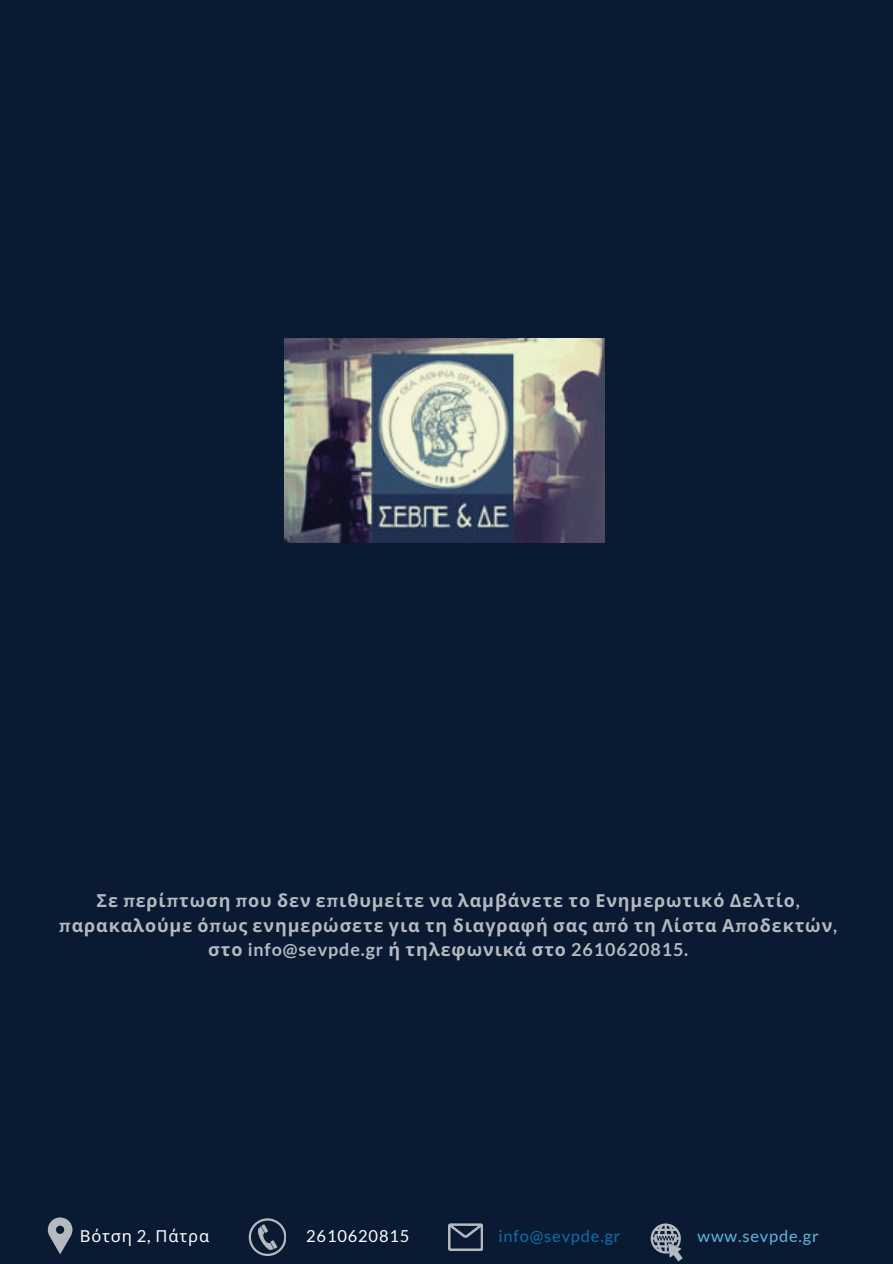
<style>
.page{position:relative;width:893px;height:1264px;background:#fff}
.page>*{position:absolute;margin:0;border:0;box-sizing:border-box;transform-origin:0 0}
.t1{font:700 18px/24.8px "Noto Sans";letter-spacing:.05em;color:#b5bac1;text-align:center}
.t2{font:16.5px "Lato";letter-spacing:.05em;color:#0a71a9}
.t3{font:16.5px "Lato";letter-spacing:.05em;color:#5eb9da}
.t4{font:16.5px "Noto Sans";letter-spacing:.05em;color:#fff}
.t5{font:16.5px "Lato";letter-spacing:.05em;color:#fff}
.s1{font-family:"Lato"}
</style>
<div class="page">
<div style="left:0;top:0;width:892px;height:1263px;background:#0a1a32"></div>
<svg style="left:249px;top:1218px;width:37px;height:37px"></svg>
<svg style="left:448px;top:1223px;width:35px;height:27px"></svg>
<svg style="left:650px;top:1223px;width:32px;height:38px"></svg>
<svg style="left:48px;top:1217px;width:24px;height:37px"></svg>
<img style="left:284px;top:338px;width:320px;height:204px">
<h1 class="t1" style="left:59px;top:887px;width:779px">Σε <span class="s1">π</span>ερί<span class="s1">π</span>τωση <span class="s1">π</span>ου δεν ε<span class="s1">π</span>ιθυμείτε να λαμβάνετε το Ενημερωτικό Δελτίο<span class="s1">, π</span>αρακαλούμε ό<span class="s1">π</span>ως ενημερώσετε για τη διαγραφή σας α<span class="s1">π</span>ό τη Λίστα Α<span class="s1">π</span>οδεκτών<span class="s1">, </span>στο <span class="s1">info@sevpde.gr</span> ή τηλεφωνικά στο <span class="s1">2610620815.</span></h1>
<p class="t4" style="left:80px;top:1224px;width:131px">Βότση <span class="s1">2,</span> Πάτρα</p>
<p class="t5" style="left:306px;top:1225px;width:105px">2610620815</p>
<p class="t2" style="left:498px;top:1225px;width:124px">info@sevpde.gr</p>
<p class="t3" style="left:697px;top:1225px;width:123px">www.sevpde.gr</p>
</div>
